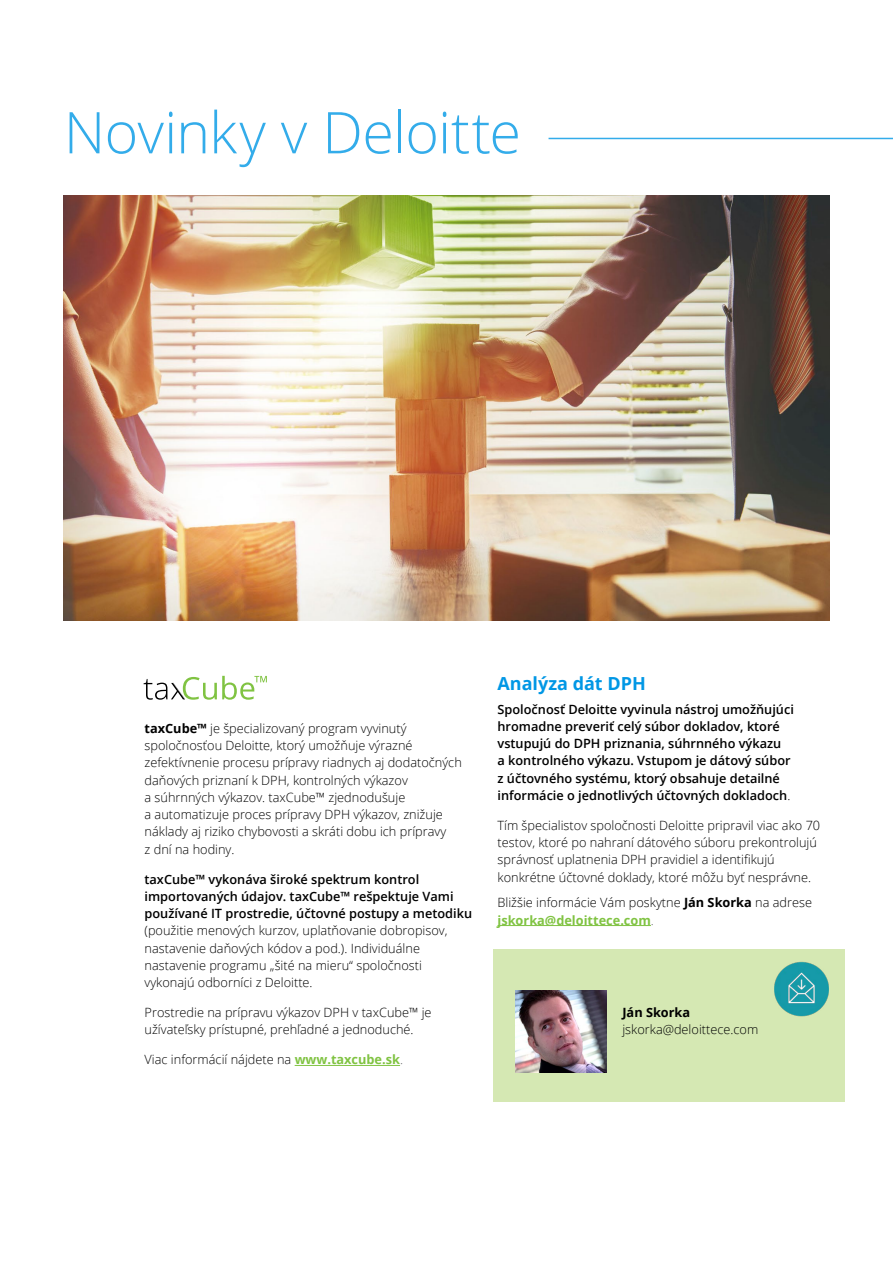
<style>
.page{position:relative;width:893px;height:1263px;background:#fff}
.page>*{position:absolute;margin:0;border:0;box-sizing:border-box;transform-origin:0 0}
.t1{font:300 57.6px "Open Sans";letter-spacing:-.015em;color:#33acea}
.t2{font:700 18px "Open Sans";color:#0097e5}
.t3{font:300 12.75px/17.2px "Open Sans";color:#000}
.t4{font:600 12.75px/17.2px "Open Sans";color:#000}
.t5{font:700 12.75px "Open Sans";color:#000}
.s1{font-weight:700}
.s2{font-weight:700;color:#80c342}
.s3{color:#6d6e71}
.s4{font-weight:300}
</style>
<div class="page">
<img style="left:64px;top:196px;width:765px;height:425px">
<hr style="left:549px;top:138px;width:344px;height:1px;background:#33acea">
<hr style="left:295px;top:1065px;width:105px;height:1px;background:#80c342">
<hr style="left:497px;top:925px;width:154px;height:1px;background:#80c342">
<svg style="left:144px;top:676px;width:123px;height:24px"></svg>
<div style="left:493px;top:949px;width:352px;height:152px;background:#d5e8b3"></div>
<img style="left:516px;top:991px;width:91px;height:81px">
<img style="left:765px;top:953px;width:73px;height:72px;border-radius:36px">
<h1 class="t1" style="left:64px;top:93px;width:459px">Novinky v Deloitte</h1>
<p class="t3" style="left:145px;top:719px;width:319px"><span class="s1">taxCube™</span> je špecializovaný program vyvinutý spoločnosťou Deloitte, ktorý umožňuje výrazné zefektívnenie procesu prípravy riadnych aj dodatočných daňových priznaní k DPH, kontrolných výkazov<br>a súhrnných výkazov. taxCube™ zjednodušuje<br>a automatizuje proces prípravy DPH výkazov, znižuje náklady aj riziko chybovosti a skráti dobu ich prípravy<br>z dní na hodiny.</p>
<p class="t4" style="left:145px;top:870px;width:329px">taxCube™ vykonáva široké spektrum kontrol importovaných údajov. taxCube™ rešpektuje Vami používané IT prostredie, účtovné postupy a metodiku</p>
<p class="t3" style="left:145px;top:922px;width:304px">(použitie menových kurzov, uplatňovanie dobropisov, nastavenie daňových kódov a pod.). Individuálne nastavenie programu „šité na mieru“ spoločnosti vykonajú odborníci z Deloitte.</p>
<p class="t3" style="left:145px;top:1004px;width:288px">Prostredie na prípravu výkazov DPH v taxCube™ je užívateľsky prístupné, prehľadné a jednoduché.</p>
<p class="t3" style="left:145px;top:1051px;width:260px">Viac informácií nájdete na <span class="s2">www.taxcube.sk</span><span class="s3">.</span></p>
<h2 class="t2" style="left:497px;top:671px;width:150px">Analýza dát DPH</h2>
<p class="t4" style="left:497px;top:700px;width:298px">Spoločnosť Deloitte vyvinula nástroj umožňujúci hromadne preveriť celý súbor dokladov, ktoré vstupujú do DPH priznania, súhrnného výkazu<br>a kontrolného výkazu. Vstupom je dátový súbor z účtovného systému, ktorý obsahuje detailné informácie o jednotlivých účtovných dokladoch<span class="s4">.</span></p>
<p class="t3" style="left:497px;top:816px;width:324px">Tím špecialistov spoločnosti Deloitte pripravil viac ako 70 testov, ktoré po nahraní dátového súboru prekontrolujú správnosť uplatnenia DPH pravidiel a identifikujú konkrétne účtovné doklady, ktoré môžu byť nesprávne.</p>
<p class="t3" style="left:497px;top:894px;width:316px">Bližšie informácie Vám poskytne <span class="s1">Ján Skorka</span> na adrese <span class="s2">jskorka@deloittece.com</span><span class="s3">.</span></p>
<p class="t5" style="left:622px;top:1003px;width:69px">Ján Skorka</p>
<p class="t3" style="left:622px;top:1021px;width:137px">jskorka@deloittece.com</p>
</div>
